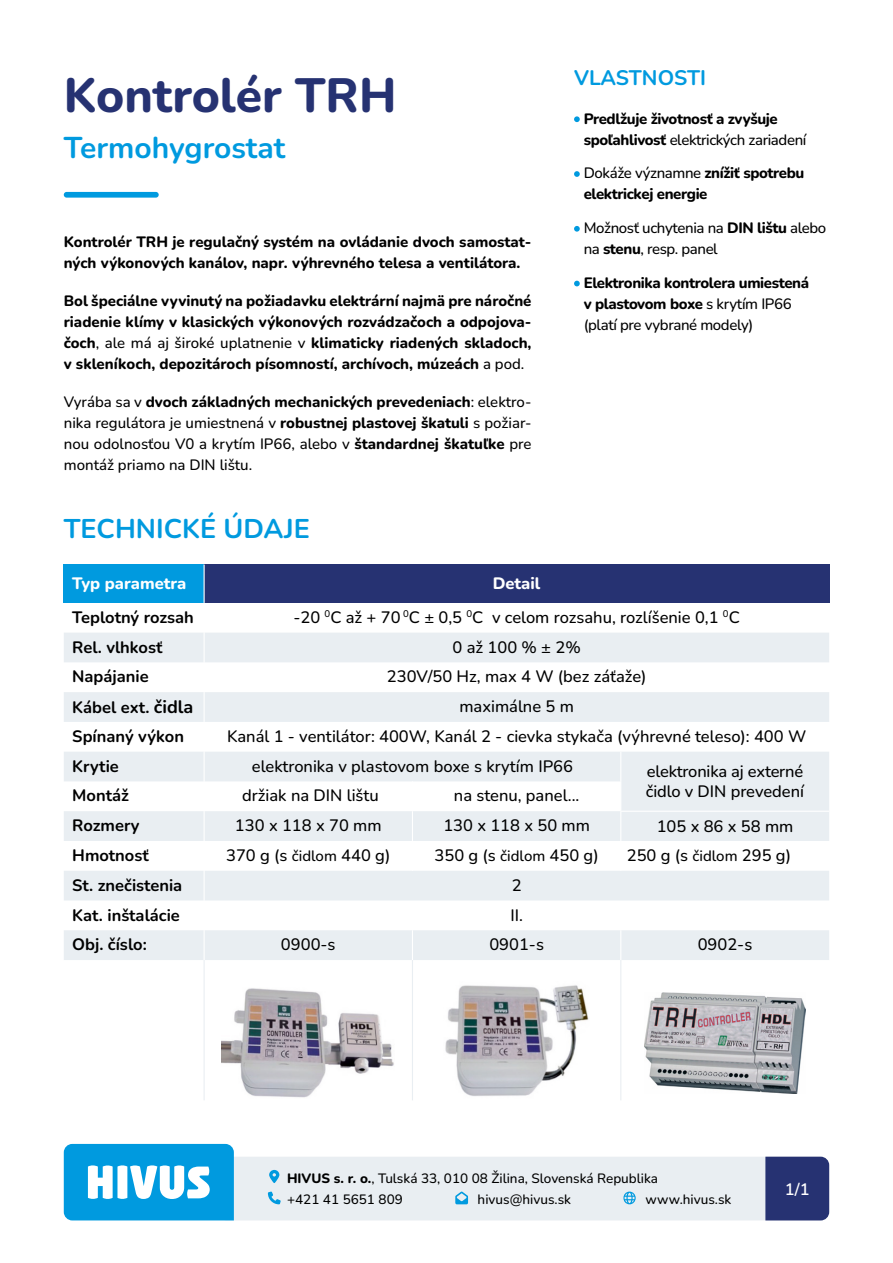
<style>
.page{position:relative;width:893px;height:1263px;background:#fff}
.page>*{position:absolute;margin:0;border:0;box-sizing:border-box;transform-origin:0 0}
.t1{font:800 48px "Nunito";color:#263272}
.t2{font:700 30px "Nunito";color:#009adf}
.t3{font:700 27px "Nunito";color:#009adf}
.t4{font:700 21px "Nunito";color:#009adf}
.t5{font:500 16.5px "Nunito";color:#000}
.t6{font:700 16.5px "Nunito";color:#000}
.t7{font:800 16.5px "Nunito";color:#fff}
.t8{font:600 16.5px "Nunito";color:#fff}
.t9{font:800 15px/21px "Nunito";letter-spacing:-.005em;color:#000}
.t10{font:500 15px/21px "Nunito";color:#000;text-align:justify}
.t11{font:800 15px/21px "Nunito";letter-spacing:-.025em;color:#000}
.t12{font:500 15px/21px "Nunito";letter-spacing:-.025em;color:#000}
.t13{font:500 13.5px "Nunito";color:#000}
.s1{font-weight:500}
.s2{font-weight:800}
.s3{font-size:18px}
.s4{font-size:15px}
</style>
<div class="page">
<svg style="left:574px;top:116px;width:6px;height:6px"></svg>
<svg style="left:574px;top:171px;width:6px;height:6px"></svg>
<svg style="left:574px;top:226px;width:6px;height:6px"></svg>
<svg style="left:574px;top:281px;width:6px;height:5px"></svg>
<div style="left:64px;top:192px;width:95px;height:6px;background:#009adf;border-radius:3px"></div>
<div style="left:219px;top:1157px;width:610px;height:63px;background:#e9eef2;border-radius:9px"></div>
<svg style="left:64px;top:1144px;width:170px;height:76px"></svg>
<svg style="left:268px;top:1191px;width:13px;height:13px"></svg>
<svg style="left:455px;top:1191px;width:13px;height:13px"></svg>
<svg style="left:623px;top:1191px;width:13px;height:13px"></svg>
<div style="left:765px;top:1157px;width:64px;height:63px;background:#263272"></div>
<svg style="left:269px;top:1170px;width:10px;height:13px"></svg>
<div style="left:64px;top:564px;width:140px;height:39px;background:#009adf"></div>
<div style="left:204px;top:564px;width:625px;height:39px;background:#263272"></div>
<svg style="left:64px;top:633px;width:765px;height:327px;fill:#e9eef2"></svg>
<hr style="left:204px;top:564px;width:1px;height:39px;background:#fff">
<svg style="left:204px;top:633px;width:1px;height:29px"></svg>
<hr style="left:204px;top:662px;width:1px;height:30px;background:#fff">
<hr style="left:204px;top:692px;width:1px;height:30px;background:#fff">
<hr style="left:204px;top:722px;width:1px;height:30px;background:#fff">
<svg style="left:204px;top:752px;width:1px;height:29px"></svg>
<svg style="left:620px;top:752px;width:1px;height:29px"></svg>
<hr style="left:204px;top:781px;width:1px;height:30px;background:#fff">
<hr style="left:412px;top:781px;width:1px;height:30px;background:#fff">
<hr style="left:620px;top:781px;width:1px;height:30px;background:#fff">
<hr style="left:204px;top:811px;width:1px;height:30px;background:#fff">
<hr style="left:412px;top:811px;width:1px;height:30px;background:#fff">
<svg style="left:620px;top:812px;width:1px;height:29px"></svg>
<hr style="left:204px;top:841px;width:1px;height:30px;background:#fff">
<hr style="left:412px;top:841px;width:1px;height:30px;background:#fff">
<hr style="left:620px;top:841px;width:1px;height:30px;background:#fff">
<svg style="left:204px;top:871px;width:1px;height:29px"></svg>
<hr style="left:204px;top:900px;width:1px;height:30px;background:#fff">
<hr style="left:204px;top:930px;width:1px;height:30px;background:#fff">
<hr style="left:412px;top:930px;width:1px;height:30px;background:#fff">
<hr style="left:620px;top:930px;width:1px;height:30px;background:#fff">
<hr style="left:620px;top:811px;width:209px;height:1px;background:#fff">
<hr style="left:204px;top:960px;width:1px;height:140px;background:#e9eef2">
<hr style="left:412px;top:960px;width:1px;height:140px;background:#e9eef2">
<hr style="left:620px;top:960px;width:1px;height:140px;background:#e9eef2">
<img style="left:644px;top:993px;width:162px;height:100px">
<img style="left:222px;top:988px;width:172px;height:110px">
<img style="left:445px;top:985px;width:144px;height:111px">
<h1 class="t1" style="left:64px;top:62px;width:334px">Kontrolér TRH</h1>
<h2 class="t2" style="left:64px;top:127px;width:223px">Termohygrostat</h2>
<p class="t9" style="left:64px;top:231px;width:469px">Kontrolér TRH je regulačný systém na ovládanie dvoch samostat&shy;ných výkonových kanálov, napr. výhrevného telesa a ventilátora.</p>
<p class="t9" style="left:64px;top:290px;width:469px;text-align:justify">Bol špeciálne vyvinutý na požiadavku elektrární najmä pre náročné riadenie klímy v klasických výkonových rozvádzačoch a odpojova&shy;čoch<span class="s1">, ale má aj široké uplatnenie v</span> klimaticky riadených skladoch, v skleníkoch, depozitároch písomností, archívoch, múzeách <span class="s1">a pod.</span></p>
<p class="t10" style="left:64px;top:391px;width:469px">Vyrába sa v <span class="s2">dvoch základných mechanických prevedeniach</span>: elektro&shy;nika regulátora je umiestnená v <span class="s2">robustnej plastovej škatuli</span> s požiar&shy;nou odolnosťou V0 a krytím IP66, alebo v <span class="s2">štandardnej škatuľke</span> pre montáž priamo na DIN lištu.</p>
<p class="t4" style="left:574px;top:63px;width:133px">VLASTNOSTI</p>
<p class="t11" style="left:584px;top:107px;width:224px">Predlžuje životnosť a zvyšuje spoľahlivosť <span class="s1">elektrických zariadení</span></p>
<p class="t11" style="left:584px;top:162px;width:222px"><span class="s1">Dokáže významne</span> znížiť spotrebu elektrickej energie</p>
<p class="t12" style="left:584px;top:217px;width:244px">Možnosť uchytenia na <span class="s2">DIN lištu</span> alebo na <span class="s2">stenu</span>, resp. panel</p>
<p class="t11" style="left:584px;top:272px;width:227px">Elektronika kontrolera umiestená v plastovom boxe <span class="s1">s krytím IP66 (platí pre vybrané modely)</span></p>
<h3 class="t3" style="left:64px;top:509px;width:248px">TECHNICKÉ ÚDAJE</h3>
<p class="t7" style="left:72px;top:572px;width:116px">Typ parametra</p>
<p class="t7" style="left:493px;top:572px;width:49px">Detail</p>
<p class="t6" style="left:72px;top:606px;width:123px">Teplotný rozsah</p>
<p class="t5" style="left:293px;top:606px;width:448px">-20 <sup>0</sup>C až + 70 <sup>0</sup>C ± 0,5 <sup>0</sup>C v celom rozsahu, rozlíšenie 0,1 <sup>0</sup>C</p>
<p class="t6" style="left:72px;top:635px;width:92px">Rel. vlhkosť</p>
<p class="t5" style="left:453px;top:635px;width:130px">0 až 100 % ± 2%</p>
<p class="t6" style="left:72px;top:665px;width:78px">Napájanie</p>
<p class="t5" style="left:387px;top:665px;width:261px">230V/50 Hz, max 4 W (bez záťaže)</p>
<p class="t6" style="left:72px;top:696px;width:123px">Kábel ext. <span class="s3">čidla</span></p>
<p class="t5" style="left:459px;top:695px;width:116px">maximálne 5 m</p>
<p class="t6" style="left:72px;top:725px;width:113px">Spínaný výkon</p>
<p class="t5" style="left:227px;top:725px;width:581px">Kanál 1 - ventilátor: 400W, Kanál 2 - cievka stykača (výhrevné teleso): 400 W</p>
<p class="t6" style="left:72px;top:754px;width:48px">Krytie</p>
<p class="t5" style="left:252px;top:754px;width:323px">elektronika v plastovom boxe s krytím IP66</p>
<p class="t5" style="left:647px;top:759px;width:158px">elektronika aj externé</p>
<p class="t6" style="left:72px;top:784px;width:58px">Montáž</p>
<p class="t5" style="left:646px;top:779px;width:160px">čidlo v DIN prevedení</p>
<p class="t5" style="left:242px;top:784px;width:138px">držiak na DIN lištu</p>
<p class="t5" style="left:454px;top:784px;width:127px">na stenu, panel...</p>
<p class="t6" style="left:72px;top:814px;width:69px">Rozmery</p>
<p class="t5" style="left:235px;top:814px;width:148px">130 x 118 x 70 mm</p>
<p class="t5" style="left:443px;top:814px;width:148px">130 x 118 x 50 mm</p>
<p class="t5" style="left:657px;top:814px;width:138px">105 x 86 x 58 mm</p>
<p class="t6" style="left:72px;top:844px;width:78px">Hmotnosť</p>
<p class="t5" style="left:226px;top:844px;width:166px">370 g (s <span class="s4">čidlom</span> 440 g)</p>
<p class="t5" style="left:434px;top:844px;width:166px">350 g (s <span class="s4">čidlom</span> 450 g)</p>
<p class="t5" style="left:627px;top:844px;width:166px">250 g (s <span class="s4">čidlom</span> 295 g)</p>
<p class="t6" style="left:72px;top:874px;width:111px">St. znečistenia</p>
<p class="t5" style="left:512px;top:874px;width:11px">2</p>
<p class="t6" style="left:72px;top:903px;width:109px">Kat. inštalácie</p>
<p class="t5" style="left:510px;top:903px;width:14px">II.</p>
<p class="t6" style="left:72px;top:933px;width:76px">Obj. číslo:</p>
<p class="t5" style="left:281px;top:933px;width:56px">0900-s</p>
<p class="t5" style="left:489px;top:933px;width:56px">0901-s</p>
<p class="t5" style="left:698px;top:933px;width:56px">0902-s</p>
<p class="t13" style="left:287px;top:1169px;width:373px"><span class="s2">HIVUS s. r. o.</span>, Tulská 33, 010 08 Žilina, Slovenská Republika</p>
<p class="t13" style="left:287px;top:1190px;width:117px">+421 41 5651 809</p>
<p class="t13" style="left:478px;top:1190px;width:95px">hivus@hivus.sk</p>
<p class="t13" style="left:645px;top:1190px;width:87px">www.hivus.sk</p>
<p class="t8" style="left:785px;top:1177px;width:26px">1/1</p>
</div>
